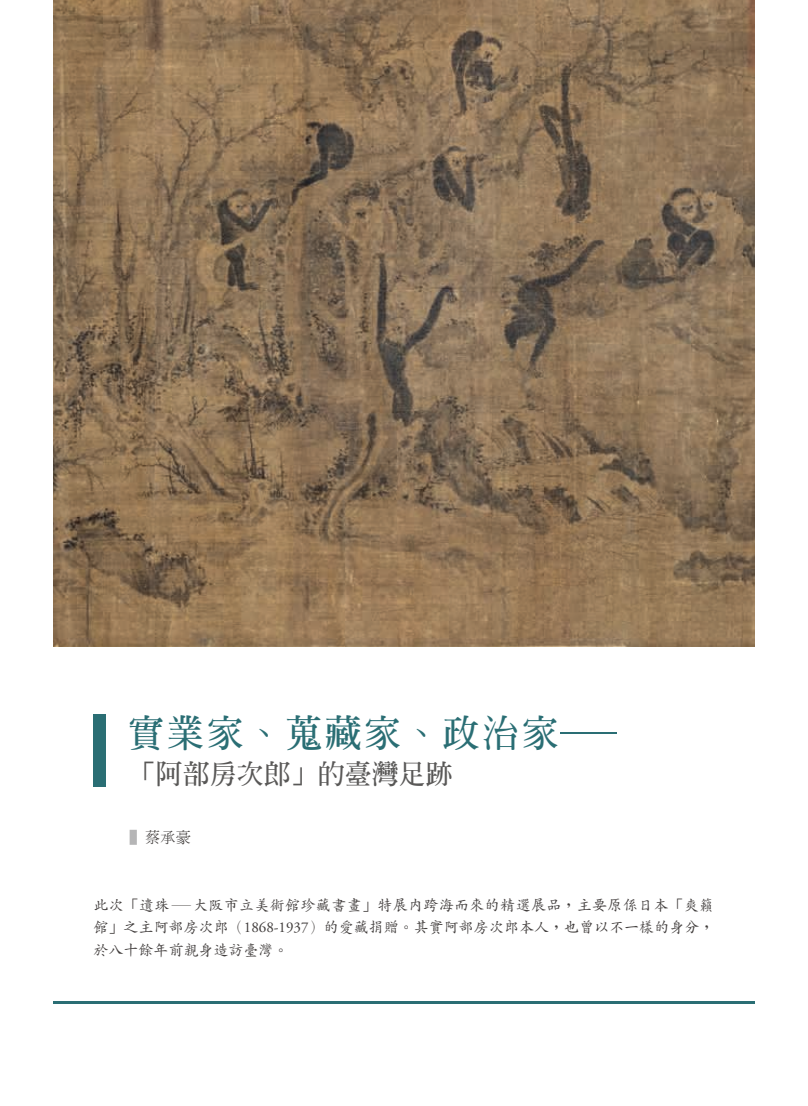
<style>
.page{position:relative;width:808px;height:1106px;background:#fff}
.page>*{position:absolute;margin:0;border:0;box-sizing:border-box;transform-origin:0 0}
.t1{font:700 37.5px "AR Ming B5";letter-spacing:.05em;color:#2a6e74}
.t2{font:700 27px "AR Ming B5";color:#595857}
.t3{font:500 15px/22.5px "AR Kai B5";color:#3f3b3a;text-align:justify}
.t4{font:300 15px "AR Ming B5";color:#3f3b3a}
.s1{color:#b5b5b6}
.s2{font-family:"Adobe Garamond Pro";font-weight:400}
</style>
<div class="page">
<img style="left:53px;top:0;width:702px;height:646px">
<div style="left:94px;top:714px;width:12px;height:73px;background:#2a6e74"></div>
<hr style="left:53px;top:1000px;width:702px;height:3px;background:#2a6e74">
<h1 class="t1" style="left:128px;top:714px;width:491px">實業家、蒐藏家、政治家─</h1>
<h2 class="t2" style="left:129px;top:760px;width:325px">「阿部房次郎」的臺灣足跡</h2>
<p class="t4" style="left:130px;top:829px;width:78px"><span class="s1">▌</span>蔡承豪　</p>
<p class="t3" style="left:94px;top:893px;width:622px">此次「遺珠—大阪市立美術館珍藏書畫」特展內跨海而來的精選展品，主要原係日本「爽籟館」之主阿部房次郎（<span class="s2">1868-1937</span>）的愛藏捐贈。其實阿部房次郎本人，也曾以不一樣的身分，於八十餘年前親身造訪臺灣。</p>
</div>
